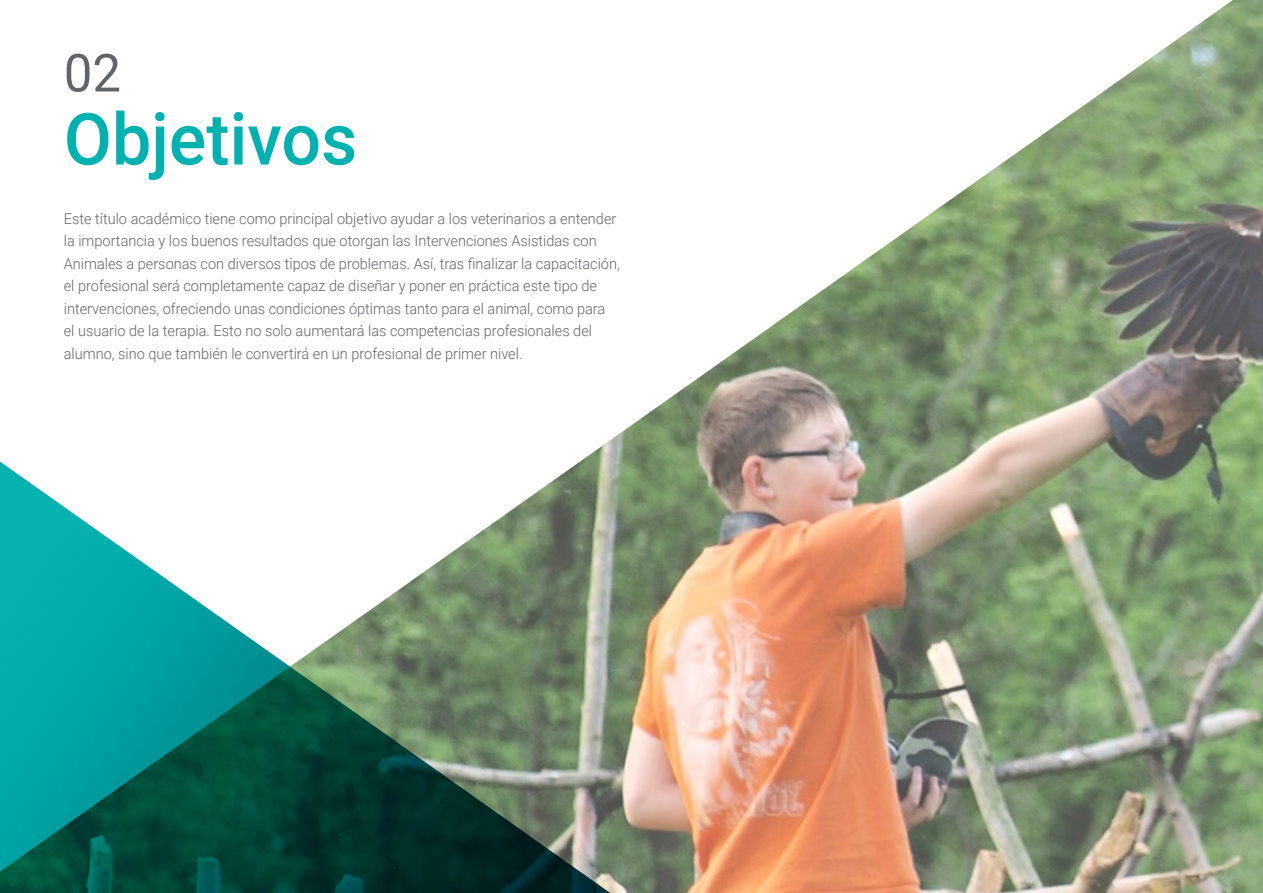
<style>
.page{position:relative;width:1263px;height:893px;background:#fff}
.page>*{position:absolute;margin:0;border:0;box-sizing:border-box;transform-origin:0 0}
.t1{font:500 72px "Roboto";color:#00b2af}
.t2{font:52.5px "Roboto";color:#61646a}
.t3{font:300 15px/22.5px "Roboto";color:#61646a}
</style>
<div class="page">
<img style="left:602px;top:0;width:661px;height:893px">
<svg style="left:0;top:446px;width:640px;height:447px"></svg>
<h2 class="t2" style="left:64px;top:36px;width:59px">02</h2>
<h1 class="t1" style="left:64px;top:89px;width:295px">Objetivos</h1>
<p class="t3" style="left:64px;top:207px;width:558px">Este título académico tiene como principal objetivo ayudar a los veterinarios a entender la importancia y los buenos resultados que otorgan las Intervenciones Asistidas con Animales a personas con diversos tipos de problemas. Así, tras finalizar la capacitación, el profesional será completamente capaz de diseñar y poner en práctica este tipo de intervenciones, ofreciendo unas condiciones óptimas tanto para el animal, como para el usuario de la terapia. Esto no solo aumentará las competencias profesionales del alumno, sino que también le convertirá en un profesional de primer nivel.</p>
</div>
